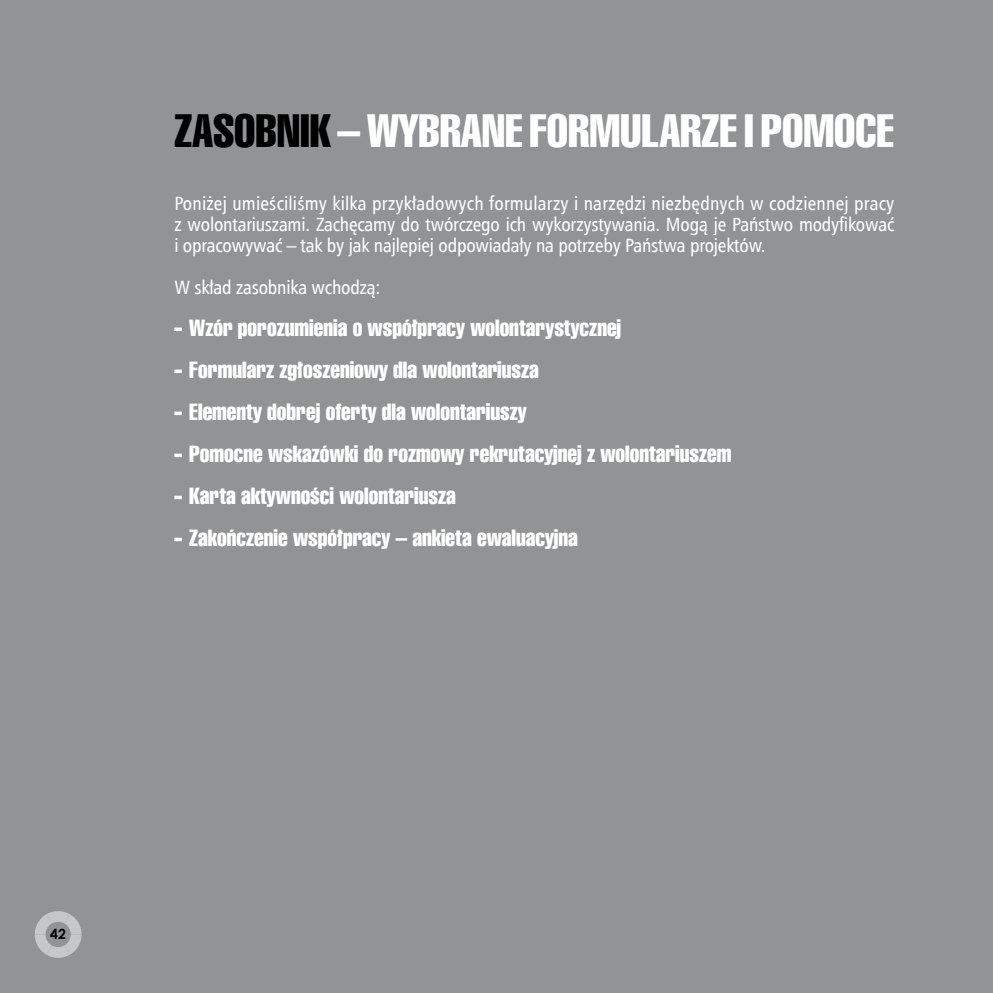
<style>
.page{position:relative;width:993px;height:993px;background:#fff}
.page>*{position:absolute;margin:0;border:0;box-sizing:border-box;transform-origin:0 0}
.tyt01{font:45.5px "Swis 911 Cm EU";color:#fff}
.tyt03{font:22.75px "Swis 911 Cm EU";color:#fff}
.tekst{font:19.25px/21px "Humnst 777 Cn EU";letter-spacing:-.01em;color:#fff;text-align:justify}
.t1{font:700 14px "Century Gothic";color:#000}
.s1{color:#000}
</style>
<div class="page">
<div style="left:0;top:0;width:992px;height:992px;background:#929395"></div>
<svg style="left:35px;top:911px;width:46px;height:47px"></svg>
<svg style="left:174px;top:327px;width:8px;height:4px"></svg>
<svg style="left:174px;top:369px;width:8px;height:4px"></svg>
<svg style="left:174px;top:411px;width:8px;height:4px"></svg>
<svg style="left:174px;top:453px;width:8px;height:4px"></svg>
<svg style="left:174px;top:495px;width:8px;height:4px"></svg>
<svg style="left:174px;top:537px;width:8px;height:4px"></svg>
<p class="tyt01" style="left:174px;top:104px;width:721px"><span class="s1">ZASOBNIK</span> – WYBRANE FORMULARZE I POMOCE</p>
<p class="tekst" style="left:174px;top:193px;width:721px">Poniżej umieściliśmy kilka przykładowych formularzy i narzędzi niezbędnych w codziennej pracy z wolontariuszami. Zachęcamy do twórczego ich wykorzystywania. Mogą je Państwo modyfikować i opracowywać – tak by jak najlepiej odpowiadały na potrzeby Państwa projektów.</p>
<p class="tekst" style="left:174px;top:277px;width:207px">W skład zasobnika wchodzą:</p>
<p class="tyt03" style="left:189px;top:315px;width:433px">Wzór porozumienia o współpracy wolontarystycznej</p>
<p class="tyt03" style="left:189px;top:357px;width:351px">Formularz zgłoszeniowy dla wolontariusza</p>
<p class="tyt03" style="left:189px;top:399px;width:339px">Elementy dobrej oferty dla wolontariuszy</p>
<p class="tyt03" style="left:189px;top:441px;width:543px">Pomocne wskazówki do rozmowy rekrutacyjnej z wolontariuszem</p>
<p class="tyt03" style="left:189px;top:483px;width:268px">Karta aktywności wolontariusza</p>
<p class="tyt03" style="left:189px;top:525px;width:390px">Zakończenie współpracy – ankieta ewaluacyjna</p>
<p class="t1" style="left:50px;top:922px;width:17px">42</p>
</div>
